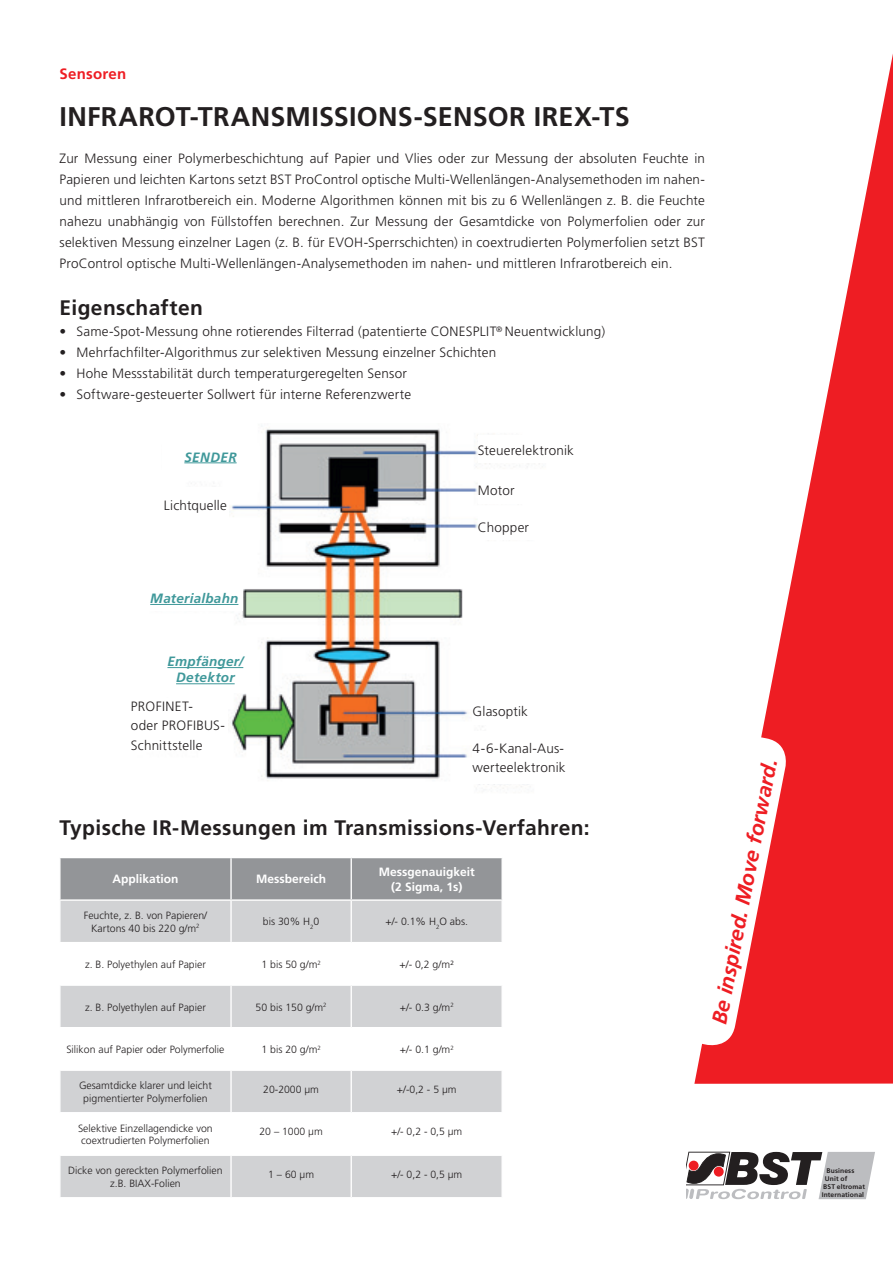
<style>
.page{position:relative;width:893px;height:1263px;background:#fff}
.page>*{position:absolute;margin:0;border:0;box-sizing:border-box;transform-origin:0 0}
.t1{font:700 27px "Frutiger";letter-spacing:.01em;color:#231f20}
.t2{font:700 21px "Frutiger";letter-spacing:.02em;color:#231f20}
.t3{font:italic 700 21px "Frutiger";color:#ee1d23}
.t4{font:700 15px "Frutiger";letter-spacing:.015em;color:#ee1d23}
.t5{font:300 13.5px/21px "Frutiger";letter-spacing:.015em;color:#231f20}
.t6{font:italic 700 13.5px/16.2px "Frutiger";letter-spacing:.02em;color:#3f989a;text-align:center}
.t7{font:700 12px/14.4px "Frutiger";color:#fff;text-align:center}
.t8{font:300 10.5px/12.6px "Frutiger";color:#231f20;text-align:center}
.t9{font:700 6.75px "Frutiger";letter-spacing:.015em;color:#231f20}
</style>
<div class="page">
<svg style="left:694px;top:54px;width:199px;height:1030px"></svg>
<svg style="left:698px;top:737px;width:92px;height:312px"></svg>
<svg style="left:686px;top:1152px;width:189px;height:47px"></svg>
<img style="left:230px;top:425px;width:310px;height:364px">
<div style="left:162px;top:443px;width:97px;height:27px;background:#fff"></div>
<hr style="left:184px;top:462px;width:53px;height:1px;background:#3f989a">
<div style="left:146px;top:584px;width:96px;height:27px;background:#fff"></div>
<hr style="left:150px;top:604px;width:88px;height:1px;background:#3f989a">
<div style="left:157px;top:646px;width:96px;height:46px;background:#fff"></div>
<hr style="left:167px;top:667px;width:76px;height:1px;background:#3f989a">
<hr style="left:176px;top:683px;width:59px;height:1px;background:#3f989a">
<div style="left:478px;top:435px;width:96px;height:28px;background:#fff"></div>
<div style="left:478px;top:476px;width:96px;height:28px;background:#fff"></div>
<div style="left:478px;top:512px;width:96px;height:28px;background:#fff"></div>
<div style="left:473px;top:697px;width:96px;height:28px;background:#fff"></div>
<div style="left:473px;top:731px;width:96px;height:52px;background:#fff"></div>
<div style="left:61px;top:858px;width:440px;height:41px;background:#939598"></div>
<svg style="left:61px;top:901px;width:440px;height:296px;fill:#d1d2d4"></svg>
<hr style="left:230px;top:858px;width:2px;height:41px;background:#fff">
<hr style="left:351px;top:858px;width:1px;height:41px;background:#fff">
<hr style="left:230px;top:901px;width:2px;height:41px;background:#fff">
<hr style="left:351px;top:901px;width:1px;height:41px;background:#fff">
<hr style="left:59px;top:942px;width:172px;height:1px;background:#fff">
<hr style="left:231px;top:942px;width:120px;height:1px;background:#fff">
<hr style="left:230px;top:943px;width:2px;height:41px;background:#fff">
<hr style="left:351px;top:942px;width:152px;height:1px;background:#fff">
<hr style="left:351px;top:943px;width:1px;height:41px;background:#fff">
<hr style="left:59px;top:984px;width:172px;height:2px;background:#fff">
<hr style="left:231px;top:984px;width:120px;height:2px;background:#fff">
<hr style="left:230px;top:986px;width:2px;height:41px;background:#fff">
<hr style="left:351px;top:984px;width:152px;height:2px;background:#fff">
<hr style="left:351px;top:986px;width:1px;height:41px;background:#fff">
<hr style="left:59px;top:1027px;width:172px;height:1px;background:#fff">
<hr style="left:231px;top:1027px;width:120px;height:1px;background:#fff">
<hr style="left:230px;top:1028px;width:2px;height:41px;background:#fff">
<hr style="left:351px;top:1027px;width:152px;height:1px;background:#fff">
<hr style="left:351px;top:1028px;width:1px;height:41px;background:#fff">
<hr style="left:59px;top:1069px;width:172px;height:2px;background:#fff">
<hr style="left:231px;top:1069px;width:120px;height:2px;background:#fff">
<hr style="left:230px;top:1071px;width:2px;height:41px;background:#fff">
<hr style="left:351px;top:1069px;width:152px;height:2px;background:#fff">
<hr style="left:351px;top:1071px;width:1px;height:41px;background:#fff">
<hr style="left:59px;top:1112px;width:172px;height:1px;background:#fff">
<hr style="left:231px;top:1112px;width:120px;height:1px;background:#fff">
<hr style="left:230px;top:1113px;width:2px;height:41px;background:#fff">
<hr style="left:351px;top:1112px;width:152px;height:1px;background:#fff">
<hr style="left:351px;top:1113px;width:1px;height:41px;background:#fff">
<hr style="left:59px;top:1154px;width:172px;height:2px;background:#fff">
<hr style="left:231px;top:1154px;width:120px;height:2px;background:#fff">
<hr style="left:230px;top:1156px;width:2px;height:41px;background:#fff">
<hr style="left:351px;top:1154px;width:152px;height:2px;background:#fff">
<hr style="left:351px;top:1156px;width:1px;height:41px;background:#fff">
<p class="t4" style="left:60px;top:65px;width:68px">Sensoren</p>
<h1 class="t1" style="left:60px;top:101px;width:572px">INFRAROT-TRANSMISSIONS-SENSOR IREX-TS</h1>
<p class="t5" style="left:60px;top:148px;width:647px;text-align:justify">Zur Messung einer Polymerbeschichtung auf Papier und Vlies oder zur Messung der absoluten Feuchte in Papieren und leichten Kartons setzt BST ProControl optische Multi-Wellenlängen-Analysemethoden im nahen&shy;und mittleren Infrarotbereich ein. Moderne Algorithmen können mit bis zu 6 Wellenlängen z. B. die Feuchte nahezu unabhängig von Füllstoffen berechnen. Zur Messung der Gesamtdicke von Polymerfolien oder zur selektiven Messung einzelner Lagen (z. B. für EVOH-Sperrschichten) in coextrudierten Polymerfolien setzt BST ProControl optische Multi-Wellenlängen-Analysemethoden im nahen- und mittleren Infrarotbereich ein.</p>
<h2 class="t2" style="left:60px;top:296px;width:145px">Eigenschaften</h2>
<p class="t5" style="left:60px;top:321px;width:547px">• Same-Spot-Messung ohne rotierendes Filterrad (patentierte CONESPLIT<sup>®</sup> Neuentwicklung)</p>
<p class="t5" style="left:60px;top:342px;width:438px">• Mehrfachfilter-Algorithmus zur selektiven Messung einzelner Schichten</p>
<p class="t5" style="left:60px;top:363px;width:349px">• Hohe Messstabilität durch temperaturgeregelten Sensor</p>
<p class="t5" style="left:60px;top:384px;width:353px">• Software-gesteuerter Sollwert für interne Referenzwerte</p>
<p class="t6" style="left:184px;top:449px;width:54px">SENDER</p>
<p class="t5" style="left:164px;top:494px;width:65px">Lichtquelle</p>
<p class="t6" style="left:150px;top:590px;width:90px">Materialbahn</p>
<p class="t6" style="left:167px;top:653px;width:77px">Empfänger/<br>Detektor</p>
<p class="t5" style="left:131px;top:696px;width:96px;line-height:19.5px">PROFINET-<br>oder PROFIBUS-<br>Schnittstelle</p>
<p class="t5" style="left:478px;top:439px;width:97px">Steuerelektronik</p>
<p class="t5" style="left:478px;top:480px;width:38px">Motor</p>
<p class="t5" style="left:478px;top:516px;width:53px">Chopper</p>
<p class="t5" style="left:473px;top:701px;width:57px">Glasoptik</p>
<p class="t5" style="left:473px;top:738px;width:94px;line-height:19.5px">4-6-Kanal-Aus&shy;werteelektronik</p>
<h2 class="t2" style="left:60px;top:816px;width:532px">Typische IR-Messungen im Transmissions-Verfahren:</h2>
<p class="t7" style="left:112px;top:872px;width:68px">Applikation</p>
<p class="t7" style="left:256px;top:872px;width:71px">Messbereich</p>
<p class="t7" style="left:379px;top:865px;width:98px">Messgenauigkeit (2 Sigma, 1s)</p>
<p class="t8" style="left:84px;top:909px;width:125px">Feuchte, z. B. von Papieren/<br>Kartons 40 bis 220 g/m<sup>2</sup></p>
<p class="t8" style="left:263px;top:915px;width:58px">bis 30% H<sub>2</sub>0</p>
<p class="t8" style="left:385px;top:915px;width:84px">+/- 0.1% H<sub>2</sub>O abs.</p>
<p class="t8" style="left:85px;top:958px;width:122px">z. B. Polyethylen auf Papier</p>
<p class="t8" style="left:261px;top:958px;width:61px">1 bis 50 g/m<sup>2</sup></p>
<p class="t8" style="left:399px;top:958px;width:56px">+/- 0,2 g/m²</p>
<p class="t8" style="left:85px;top:1000px;width:122px">z. B. Polyethylen auf Papier</p>
<p class="t8" style="left:256px;top:1000px;width:73px">50 bis 150 g/m<sup>2</sup></p>
<p class="t8" style="left:400px;top:1000px;width:56px">+/- 0.3 g/m<sup>2</sup></p>
<p class="t8" style="left:66px;top:1043px;width:160px">Silikon auf Papier oder Polymerfolie</p>
<p class="t8" style="left:261px;top:1043px;width:61px">1 bis 20 g/m<sup>2</sup></p>
<p class="t8" style="left:400px;top:1043px;width:56px">+/- 0.1 g/m<sup>2</sup></p>
<p class="t8" style="left:79px;top:1079px;width:134px">Gesamtdicke klarer und leicht pigmentierter Polymerfolien</p>
<p class="t8" style="left:263px;top:1082px;width:57px">20-2000 µm</p>
<p class="t8" style="left:397px;top:1082px;width:61px">+/-0,2 - 5 µm</p>
<p class="t8" style="left:78px;top:1122px;width:136px">Selektive Einzellagendicke von coextrudierten Polymerfolien</p>
<p class="t8" style="left:259px;top:1125px;width:65px">20 – 1000 μm</p>
<p class="t8" style="left:391px;top:1125px;width:73px">+/- 0,2 - 0,5 µm</p>
<p class="t8" style="left:68px;top:1164px;width:156px">Dicke von gereckten Polymerfolien z.B. BIAX-Folien</p>
<p class="t8" style="left:268px;top:1168px;width:47px">1 – 60 μm</p>
<p class="t8" style="left:391px;top:1168px;width:73px">+/- 0,2 - 0,5 µm</p>
<h2 class="t3" style="left:707px;top:1021px;width:271px;rotate:-79deg">Be inspired. Move forward.</h2>
<p class="t9" style="left:826px;top:1166px;width:29px">Business</p>
<p class="t9" style="left:825px;top:1174px;width:24px">Unit of</p>
<p class="t9" style="left:823px;top:1182px;width:43px">BST eltromat</p>
<p class="t9" style="left:822px;top:1190px;width:44px">International</p>
</div>
